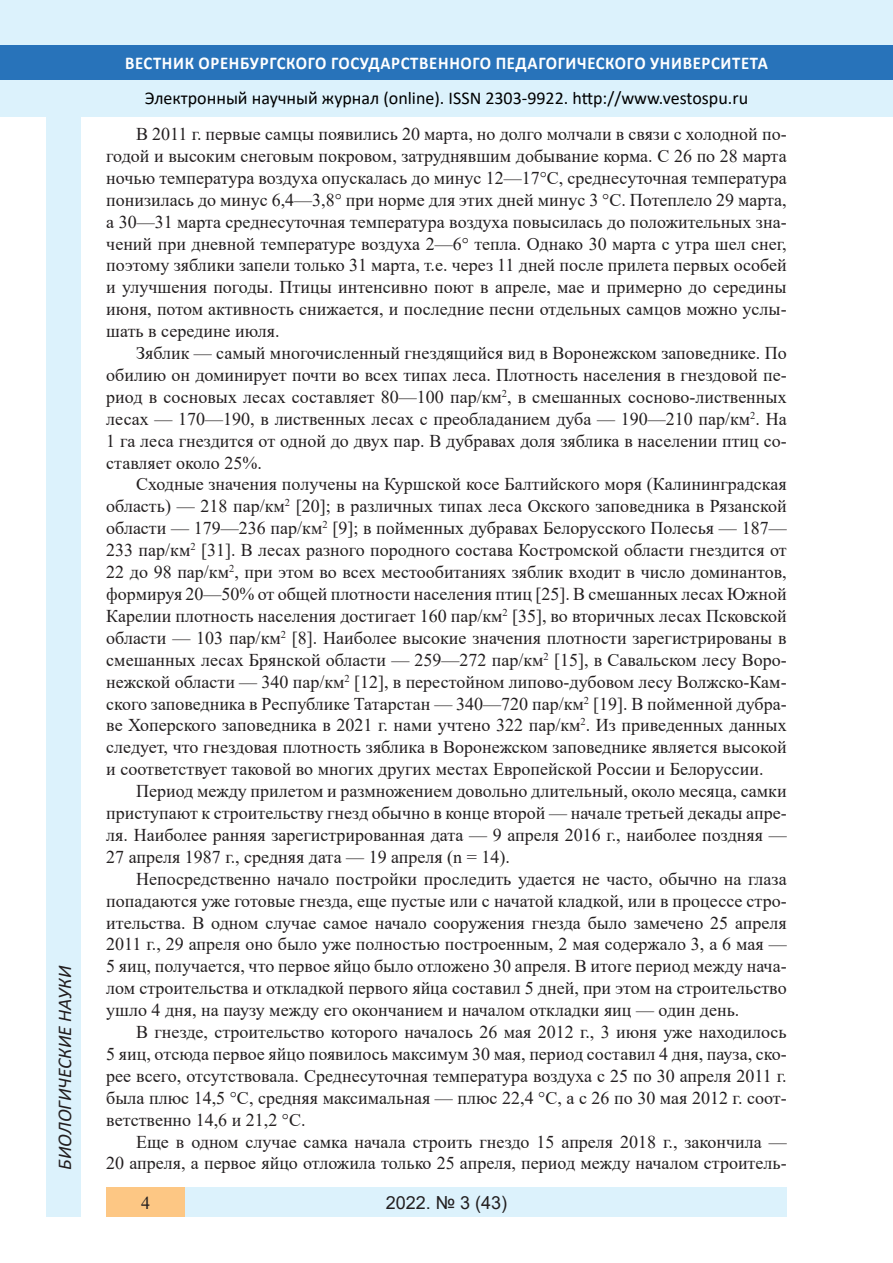
<style>
.page{position:relative;width:893px;height:1263px;background:#fff}
.page>*{position:absolute;margin:0;border:0;box-sizing:border-box;transform-origin:0 0}
.t1{font:italic 19.5px "Calibri";color:#231f20}
.Стиль2{font:18px/21.9px "Times New Roman";color:#231f20;text-align:justify}
.t2{font:18px "Calibri";color:#000}
.t3{font:700 18px "Calibri";letter-spacing:.04em;color:#fff;scale:.93 1}
.t4{font:18px "Arial";color:#231f20}
</style>
<div class="page">
<div style="left:0;top:0;width:893px;height:116px;background:#dcf2fc"></div>
<div style="left:0;top:45px;width:893px;height:34px;background:#2873ba"></div>
<div style="left:106px;top:1188px;width:681px;height:29px;background:#dcf2fc"></div>
<div style="left:106px;top:1188px;width:79px;height:29px;background:#fdc784"></div>
<div style="left:47px;top:116px;width:34px;height:1101px;background:#dcf2fc"></div>
<p class="t1" style="left:51px;top:1170px;width:206px;rotate:-90deg">БИОЛОГИЧЕСКИЕ НАУКИ</p>
<p class="t3" style="left:125px;top:50px;width:693px">ВЕСТНИК ОРЕНБУРГСКОГО ГОСУДАРСТВЕННОГО ПЕДАГОГИЧЕСКОГО УНИВЕРСИТЕТА</p>
<p class="t2" style="left:145px;top:85px;width:605px">Электронный научный журнал (online). ISSN 2303-9922. http://www.vestospu.ru</p>
<p class="Стиль2" style="left:106px;top:122px;width:682px;text-indent:30px">В 2011 г. первые самцы появились 20 марта, но долго молчали в связи с холодной по&shy;годой и высоким снеговым покровом, затруднявшим добывание корма. С 26 по 28 марта ночью температура воздуха опускалась до минус 12—17°C, среднесуточная температура понизилась до минус 6,4—3,8° при норме для этих дней минус 3 °C. Потеплело 29 марта, а 30—31 марта среднесуточная температура воздуха повысилась до положительных зна&shy;чений при дневной температуре воздуха 2—6° тепла. Однако 30 марта с утра шел снег, поэтому зяблики запели только 31 марта, т.е. через 11 дней после прилета первых особей и улучшения погоды. Птицы интенсивно поют в апреле, мае и примерно до середины июня, потом активность снижается, и последние песни отдельных самцов можно услы&shy;шать в середине июля.</p>
<p class="Стиль2" style="left:106px;top:341px;width:682px;text-indent:30px">Зяблик — самый многочисленный гнездящийся вид в Воронежском заповеднике. По обилию он доминирует почти во всех типах леса. Плотность населения в гнездовой пе&shy;риод в сосновых лесах составляет 80—100 пар/км<sup>2</sup>, в смешанных сосново-лиственных лесах — 170—190, в лиственных лесах с преобладанием дуба — 190—210 пар/км<sup>2</sup>. На 1 га леса гнездится от одной до двух пар. В дубравах доля зяблика в населении птиц со&shy;ставляет около 25%.</p>
<p class="Стиль2" style="left:106px;top:473px;width:682px;text-indent:30px">Сходные значения получены на Куршской косе Балтийского моря (Калининградская область) — 218 пар/км<sup>2</sup> [20]; в различных типах леса Окского заповедника в Рязанской области — 179—236 пар/км<sup>2</sup> [9]; в пойменных дубравах Белорусского Полесья — 187— 233 пар/км<sup>2</sup> [31]. В лесах разного породного состава Костромской области гнездится от 22 до 98 пар/км<sup>2</sup>, при этом во всех местообитаниях зяблик входит в число доминантов, формируя 20—50% от общей плотности населения птиц [25]. В смешанных лесах Южной Карелии плотность населения достигает 160 пар/км<sup>2</sup> [35], во вторичных лесах Псковской области — 103 пар/км<sup>2</sup> [8]. Наиболее высокие значения плотности зарегистрированы в смешанных лесах Брянской области — 259—272 пар/км<sup>2</sup> [15], в Савальском лесу Воро&shy;нежской области — 340 пар/км<sup>2</sup> [12], в перестойном липово-дубовом лесу Волжско-Кам&shy;ского заповедника в Республике Татарстан — 340—720 пар/км<sup>2</sup> [19]. В пойменной дубра&shy;ве Хоперского заповедника в 2021 г. нами учтено 322 пар/км<sup>2</sup>. Из приведенных данных следует, что гнездовая плотность зяблика в Воронежском заповеднике является высокой и соответствует таковой во многих других местах Европейской России и Белоруссии.</p>
<p class="Стиль2" style="left:106px;top:779px;width:682px;text-indent:30px">Период между прилетом и размножением довольно длительный, около месяца, самки приступают к строительству гнезд обычно в конце второй — начале третьей декады апре&shy;ля. Наиболее ранняя зарегистрированная дата — 9 апреля 2016 г., наиболее поздняя — 27 апреля 1987 г., средняя дата — 19 апреля (n = 14).</p>
<p class="Стиль2" style="left:106px;top:867px;width:682px;text-indent:30px">Непосредственно начало постройки проследить удается не часто, обычно на глаза попадаются уже готовые гнезда, еще пустые или с начатой кладкой, или в процессе стро&shy;ительства. В одном случае самое начало сооружения гнезда было замечено 25 апреля 2011 г., 29 апреля оно было уже полностью построенным, 2 мая содержало 3, а 6 мая — 5 яиц, получается, что первое яйцо было отложено 30 апреля. В итоге период между нача&shy;лом строительства и откладкой первого яйца составил 5 дней, при этом на строительство ушло 4 дня, на паузу между его окончанием и началом откладки яиц — один день.</p>
<p class="Стиль2" style="left:106px;top:1020px;width:682px;text-indent:30px">В гнезде, строительство которого началось 26 мая 2012 г., 3 июня уже находилось 5 яиц, отсюда первое яйцо появилось максимум 30 мая, период составил 4 дня, пауза, ско&shy;рее всего, отсутствовала. Среднесуточная температура воздуха с 25 по 30 апреля 2011 г. была плюс 14,5 °C, средняя максимальная — плюс 22,4 °C, а с 26 по 30 мая 2012 г. соот&shy;ветственно 14,6 и 21,2 °C.</p>
<p class="Стиль2" style="left:106px;top:1130px;width:682px;text-align:right">Еще в одном случае самка начала строить гнездо 15 апреля 2018 г., закончила —<br>20 апреля, а первое яйцо отложила только 25 апреля, период между началом строитель-</p>
<p class="Стиль2" style="left:141px;top:1191px;width:10px">4</p>
<p class="t4" style="left:386px;top:1190px;width:123px">2022. № 3 (43)</p>
</div>
